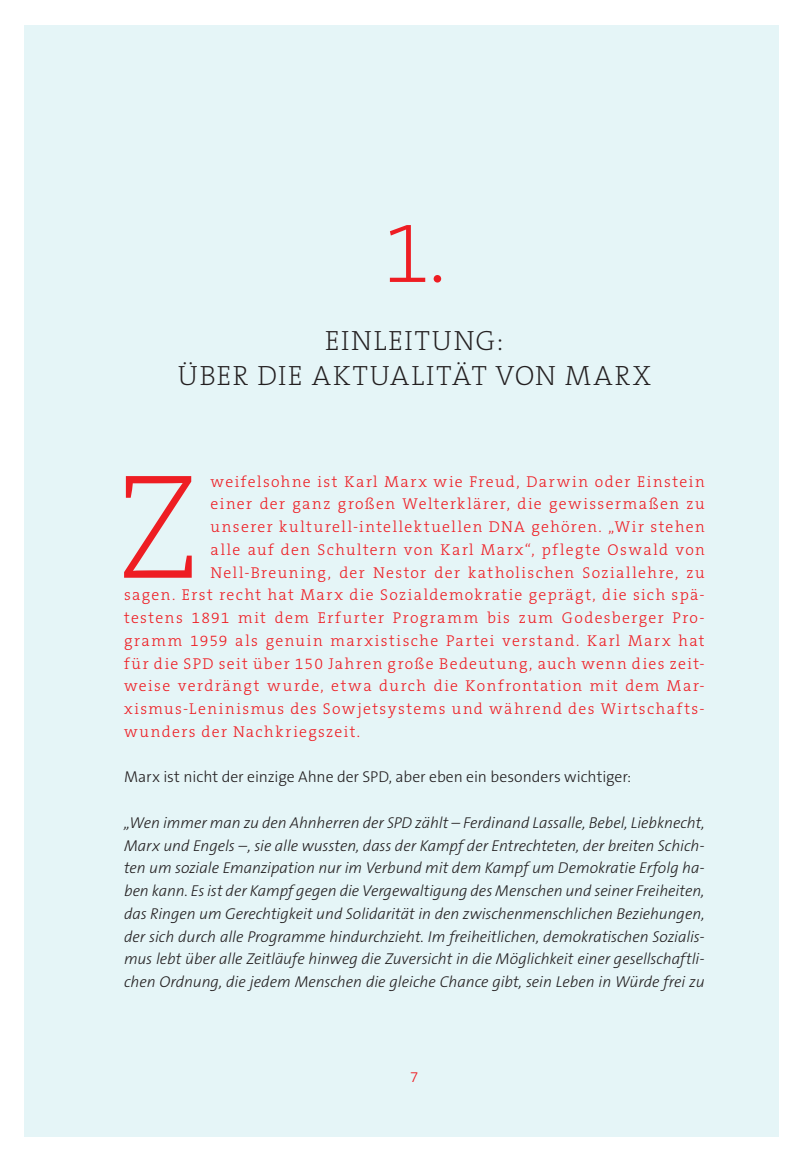
<style>
.page{position:relative;width:804px;height:1161px;background:#fff}
.page>*{position:absolute;margin:0;border:0;box-sizing:border-box;transform-origin:0 0}
.t1{font:200 150.5px "The Serif B2";color:#ee1d23}
.t2{font:200 87.5px "The Serif B2";color:#ee1d23}
.t3{font:200 28px/35px "The Serif B2";letter-spacing:.065em;color:#231f20;text-align:center}
.t4{font:300 15.75px "The Serif B3";letter-spacing:.09em;color:#ee1d23}
.t5{font:italic 300 15.75px/22.8px "The Sans B3";letter-spacing:-.005em;color:#231f20;text-align:justify}
.t6{font:300 15.75px "The Sans B3";letter-spacing:-.005em;color:#231f20}
.t7{font:300 14.88px "The Sans B3";color:#ee1d23}
</style>
<div class="page">
<div style="left:25px;top:25px;width:754px;height:1111px;background:#e5f5f7"></div>
<h2 class="t2" style="left:382px;top:205px;width:65px">1.</h2>
<h3 class="t3" style="left:178px;top:324px;width:475px">EINLEITUNG:<br>ÜBER DIE AKTUALITÄT VON MARX</h3>
<h1 class="t1" style="left:117px;top:446px;width:83px">Z</h1>
<p class="t4" style="left:210px;top:473px;width:495px">weifelsohne ist Karl Marx wie Freud, Darwin oder Einstein</p>
<p class="t4" style="left:210px;top:496px;width:495px">einer der ganz großen Welterklärer, die gewissermaßen zu</p>
<p class="t4" style="left:210px;top:518px;width:495px">unserer kulturell-intellektuellen DNA gehören. „Wir stehen</p>
<p class="t4" style="left:210px;top:541px;width:495px">alle auf den Schultern von Karl Marx“, pflegte Oswald von</p>
<p class="t4" style="left:210px;top:564px;width:495px">Nell-Breuning, der Nestor der katholischen Soziallehre, zu</p>
<p class="t4" style="left:124px;top:587px;width:582px">sagen. Erst recht hat Marx die Sozialdemokratie geprägt, die sich spä-</p>
<p class="t4" style="left:124px;top:609px;width:582px">testens 1891 mit dem Erfurter Programm bis zum Godesberger Pro-</p>
<p class="t4" style="left:124px;top:632px;width:582px">gramm 1959 als genuin marxistische Partei verstand. Karl Marx hat</p>
<p class="t4" style="left:124px;top:655px;width:582px">für die SPD seit über 150 Jahren große Bedeutung, auch wenn dies zeit-</p>
<p class="t4" style="left:124px;top:678px;width:582px">weise verdrängt wurde, etwa durch die Konfrontation mit dem Mar-</p>
<p class="t4" style="left:124px;top:700px;width:582px">xismus-Leninismus des Sowjetsystems und während des Wirtschafts-</p>
<p class="t4" style="left:124px;top:723px;width:238px">wunders der Nachkriegszeit.</p>
<p class="t6" style="left:124px;top:769px;width:508px">Marx ist nicht der einzige Ahne der SPD, aber eben ein besonders wichtiger:</p>
<p class="t5" style="left:124px;top:812px;width:582px">„Wen immer man zu den Ahnherren der SPD zählt – Ferdinand Lassalle, Bebel, Liebknecht, Marx und Engels –, sie alle wussten, dass der Kampf der Entrechteten, der breiten Schich&shy;ten um soziale Emanzipation nur im Verbund mit dem Kampf um Demokratie Erfolg ha&shy;ben kann. Es ist der Kampf gegen die Vergewaltigung des Menschen und seiner Freiheiten, das Ringen um Gerechtigkeit und Solidarität in den zwischenmenschlichen Beziehungen, der sich durch alle Programme hindurchzieht. Im freiheitlichen, demokratischen Sozialis&shy;mus lebt über alle Zeitläufe hinweg die Zuversicht in die Möglichkeit einer gesellschaftli&shy;chen Ordnung, die jedem Menschen die gleiche Chance gibt, sein Leben in Würde frei zu</p>
<p class="t7" style="left:410px;top:1069px;width:10px">7</p>
</div>
